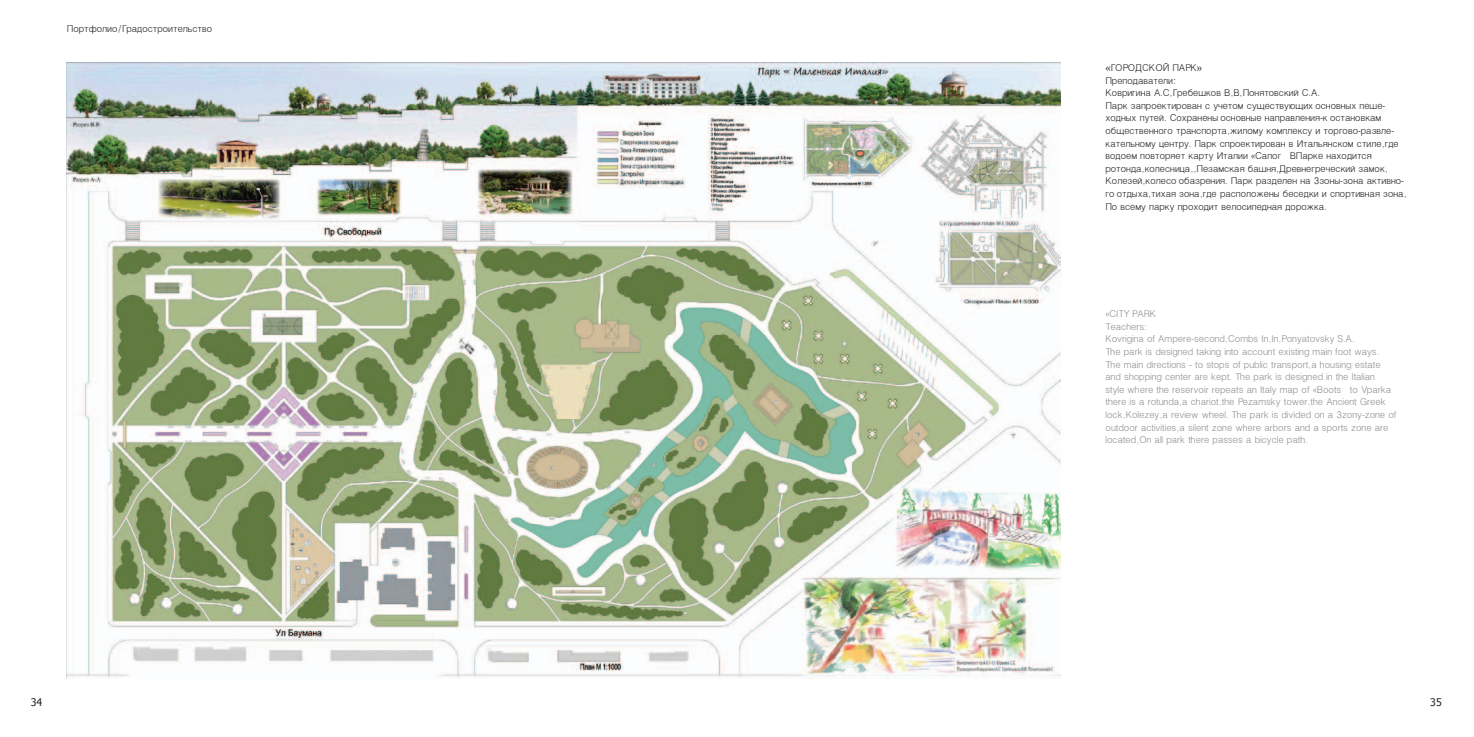
<style>
.page{position:relative;width:1474px;height:737px;background:#fff}
.page>*{position:absolute;margin:0;border:0;box-sizing:border-box;transform-origin:0 0}
.t1{font:10.5px/12.6px "Helvetica Light";color:#231f20}
.t2{font:10.5px/12.6px "Helvetica Light";color:#908e8b}
.t3{font:10.5px "Tahoma";color:#231f20}
.s1{font-family:"Mongolian Baiti"}
</style>
<div class="page">
<img style="left:67px;top:62px;width:993px;height:616px">
<p class="t1" style="left:67px;top:23px;width:147px">Портфолио/Градостроительство</p>
<p class="t1" style="left:1105px;top:62px;width:303px"><span class="s1">«</span>ГОРОДСКОЙ ПАРК<span class="s1">»<br></span>Преподаватели:<br>Ковригина А.С,Гребешков В,В,Понятовский С.А.<br>Парк запроектирован с учетом существующих основных пеше&shy;ходных путей. Сохранены основные направления-к остановкам общественного транспорта,жилому комплексу и торгово-развле&shy;кательному центру. Парк спроектирован в Итальянском стиле,где водоем повторяет карту Италии «Сапог» ВПарке находится ротонда,колесница,,Пезамская башня,Древнегреческий замок, Колезей,колесо обазрения. Парк разделен на 3зоны-зона активно&shy;го отдыха,тихая зона,где расположены беседки и спортивная зона, По всему парку проходит велосипедная дорожка.</p>
<p class="t2" style="left:1105px;top:308px;width:292px">«CITY PARK»<br>Teachers:<br>Kovrigina of Ampere-second,Combs In,In,Ponyatovsky S.A.<br>The park is designed taking into account existing main foot ways.<br>The main directions - to stops of public transport,a housing estate and shopping center are kept. The park is designed in the Italian style where the reservoir repeats an Italy map of «Boots» to Vparka there is a rotunda,a chariot,the Pezamsky tower,the Ancient Greek lock,Kolezey,a review wheel. The park is divided on a 3zony-zone of outdoor activities,a silent zone where arbors and a sports zone are located,On all park there passes a bicycle path.</p>
<p class="t3" style="left:31px;top:695px;width:13px">34</p>
<p class="t3" style="left:1430px;top:695px;width:13px">35</p>
</div>
